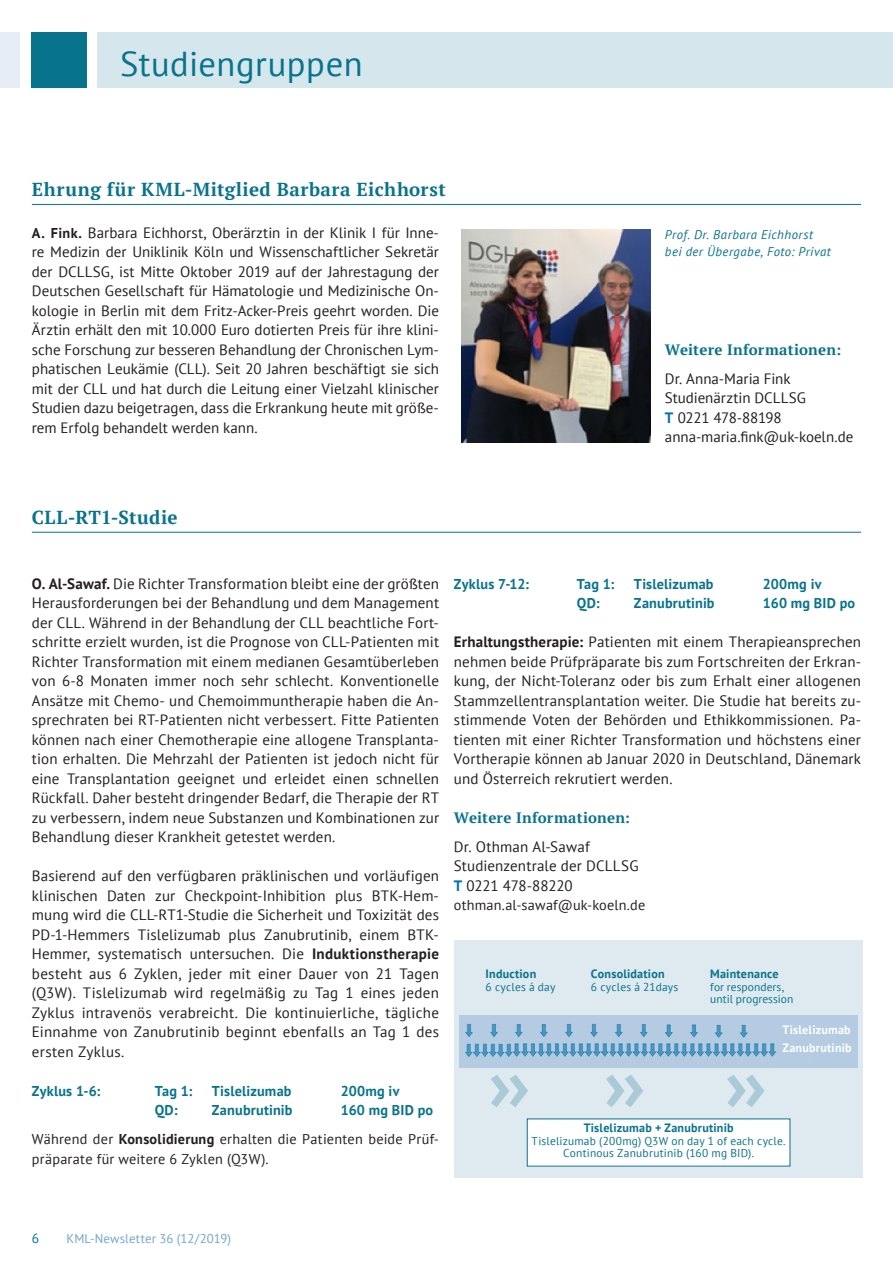
<style>
.page{position:relative;width:893px;height:1263px;background:#fff}
.page>*{position:absolute;margin:0;border:0;box-sizing:border-box;transform-origin:0 0}
.NL_BODY_MIT__Einzug{font:34.5px "PT Sans";letter-spacing:.015em;color:#08738c}
.Überschriften_mit_Li{font:700 18.75px "PT Serif";letter-spacing:.025em;color:#08738c}
.NL_BODY_MIT__Einzug-2{font:15px/19.5px "PT Sans";letter-spacing:.01em;color:#231f20;text-align:justify}
.Weitere_Informatione{font:700 15px "PT Serif";letter-spacing:.01em;color:#08738c}
.NL_BODY_MIT__Einzug-3{font:15px "PT Sans";letter-spacing:-.015em;color:#231f20}
.NL_BODY_MIT__Einzug-4{font:15px "PT Sans";letter-spacing:-.025em;color:#231f20}
.NL_BODY_MIT__Einzug-5{font:700 14.25px "PT Sans";letter-spacing:.015em;color:#08738c}
.NL_BODY_MIT__Einzug-6{font:14.25px/19.5px "PT Sans";letter-spacing:.015em;color:#231f20}
.t1{font:13.5px "PT Sans";color:#006faf}
.NL_BODY_MIT__Einzug-7{font:italic 12.75px/16.5px "PT Sans";letter-spacing:.035em;color:#08738c}
.t2{font:12.75px "PT Sans";letter-spacing:.01em;color:#71a5d0}
.NL_BODY_MIT__Einzug-8{font:700 12px "PT Sans";letter-spacing:.02em;color:#08738c}
.NL_BODY_MIT__Einzug-9{font:700 12px "PT Sans";letter-spacing:.02em;color:#fff}
.NL_BODY_MIT__Einzug-10{font:11.4px "PT Sans";letter-spacing:.015em;color:#08738c}
.s1{font-weight:700;font-size:14.25px}
.s2{font-weight:700;color:#006faf}
.s3{font-weight:700}
</style>
<div class="page">
<hr style="left:32px;top:532px;width:829px;height:1px;background:#08738c">
<hr style="left:32px;top:204px;width:829px;height:1px;background:#08738c">
<img style="left:461px;top:229px;width:189px;height:214px">
<div style="left:97px;top:32px;width:796px;height:55px;background:#d6e6ed"></div>
<div style="left:0;top:32px;width:20px;height:55px;background:#e6edf6"></div>
<div style="left:31px;top:32px;width:55px;height:55px;background:#08738c"></div>
<div style="left:454px;top:940px;width:408px;height:237px;background:#deeaef"></div>
<img style="left:459px;top:1016px;width:399px;height:51px">
<svg style="left:727px;top:1075px;width:37px;height:32px"></svg>
<svg style="left:606px;top:1075px;width:37px;height:32px"></svg>
<svg style="left:491px;top:1075px;width:37px;height:32px"></svg>
<div style="left:527px;top:1119px;width:263px;height:47px;background:#fff"></div>
<p class="NL_BODY_MIT__Einzug" style="left:120px;top:42px;width:244px">Studiengruppen</p>
<p class="Überschriften_mit_Li" style="left:32px;top:177px;width:415px">Ehrung für KML-Mitglied Barbara Eichhorst</p>
<p class="NL_BODY_MIT__Einzug-2" style="left:32px;top:222px;width:409px"><span class="s1">A. Fink.</span> Barbara Eichhorst, Oberärztin in der Klinik I für Inne&shy;re Medizin der Uniklinik Köln und Wissenschaftlicher Sekretär der DCLLSG, ist Mitte Oktober 2019 auf der Jahrestagung der Deutschen Gesellschaft für Hämatologie und Medizinische On&shy;kologie in Berlin mit dem Fritz-Acker-Preis geehrt worden. Die Ärztin erhält den mit 10.000 Euro dotierten Preis für ihre klini&shy;sche Forschung zur besseren Behandlung der Chronischen Lym&shy;phatischen Leukämie (CLL). Seit 20 Jahren beschäftigt sie sich mit der CLL und hat durch die Leitung einer Vielzahl klinischer Studien dazu beigetragen, dass die Erkrankung heute mit größe&shy;rem Erfolg behandelt werden kann.</p>
<p class="NL_BODY_MIT__Einzug-7" style="left:665px;top:226px;width:167px">Prof. Dr. Barbara Eichhorst bei der Übergabe, Foto: Privat</p>
<p class="Weitere_Informatione" style="left:665px;top:339px;width:178px">Weitere Informationen:</p>
<p class="NL_BODY_MIT__Einzug-2" style="left:665px;top:368px;width:127px">Dr. Anna-Maria Fink</p>
<p class="NL_BODY_MIT__Einzug-2" style="left:665px;top:388px;width:143px">Studienärztin DCLLSG</p>
<p class="NL_BODY_MIT__Einzug-4" style="left:665px;top:408px;width:118px"><span class="s2">T</span> 0221 478-88198</p>
<p class="NL_BODY_MIT__Einzug-2" style="left:665px;top:427px;width:190px">anna-maria.fink@uk-koeln.de</p>
<p class="Überschriften_mit_Li" style="left:32px;top:505px;width:147px">CLL-RT1-Studie</p>
<p class="NL_BODY_MIT__Einzug-2" style="left:32px;top:573px;width:409px"><span class="s3">O. Al-Sawaf.</span> Die Richter Transformation bleibt eine der größten Herausforderungen bei der Behandlung und dem Management der CLL. Während in der Behandlung der CLL beachtliche Fort&shy;schritte erzielt wurden, ist die Prognose von CLL-Patienten mit Richter Transformation mit einem medianen Gesamtüberleben von 6-8 Monaten immer noch sehr schlecht. Konventionelle Ansätze mit Chemo- und Chemoimmuntherapie haben die An&shy;sprechraten bei RT-Patienten nicht verbessert. Fitte Patienten können nach einer Chemotherapie eine allogene Transplanta&shy;tion erhalten. Die Mehrzahl der Patienten ist jedoch nicht für eine Transplantation geeignet und erleidet einen schnellen Rückfall. Daher besteht dringender Bedarf, die Therapie der RT zu verbessern, indem neue Substanzen und Kombinationen zur Behandlung dieser Krankheit getestet werden.</p>
<p class="NL_BODY_MIT__Einzug-2" style="left:32px;top:866px;width:409px">Basierend auf den verfügbaren präklinischen und vorläufigen klinischen Daten zur Checkpoint-Inhibition plus BTK-Hem&shy;mung wird die CLL-RT1-Studie die Sicherheit und Toxizität des PD-1-Hemmers Tislelizumab plus Zanubrutinib, einem BTK-Hemmer, systematisch untersuchen. Die <span class="s3">Induktionstherapie </span>besteht aus 6 Zyklen, jeder mit einer Dauer von 21 Tagen (Q3W). Tislelizumab wird regelmäßig zu Tag 1 eines jeden Zyklus intravenös verabreicht. Die kontinuierliche, tägliche Einnahme von Zanubrutinib beginnt ebenfalls an Tag 1 des ersten Zyklus.</p>
<p class="NL_BODY_MIT__Einzug-5" style="left:32px;top:1081px;width:70px">Zyklus 1-6:</p>
<p class="NL_BODY_MIT__Einzug-5" style="left:155px;top:1081px;width:39px">Tag 1:</p>
<p class="NL_BODY_MIT__Einzug-5" style="left:212px;top:1081px;width:81px">Tislelizumab</p>
<p class="NL_BODY_MIT__Einzug-5" style="left:341px;top:1081px;width:60px">200mg iv</p>
<p class="NL_BODY_MIT__Einzug-5" style="left:155px;top:1101px;width:24px">QD:</p>
<p class="NL_BODY_MIT__Einzug-5" style="left:212px;top:1101px;width:82px">Zanubrutinib</p>
<p class="NL_BODY_MIT__Einzug-5" style="left:341px;top:1101px;width:94px">160 mg BID po</p>
<p class="NL_BODY_MIT__Einzug-6" style="left:32px;top:1129px;width:409px">Während der <span class="s3">Konsolidierung</span> erhalten die Patienten beide Prüf&shy;präparate für weitere 6 Zyklen (Q3W).</p>
<p class="NL_BODY_MIT__Einzug-5" style="left:454px;top:574px;width:77px">Zyklus 7-12:</p>
<p class="NL_BODY_MIT__Einzug-5" style="left:577px;top:574px;width:39px">Tag 1:</p>
<p class="NL_BODY_MIT__Einzug-5" style="left:634px;top:574px;width:81px">Tislelizumab</p>
<p class="NL_BODY_MIT__Einzug-5" style="left:763px;top:574px;width:60px">200mg iv</p>
<p class="NL_BODY_MIT__Einzug-5" style="left:577px;top:594px;width:24px">QD:</p>
<p class="NL_BODY_MIT__Einzug-5" style="left:634px;top:594px;width:82px">Zanubrutinib</p>
<p class="NL_BODY_MIT__Einzug-5" style="left:763px;top:594px;width:94px">160 mg BID po</p>
<p class="NL_BODY_MIT__Einzug-2" style="left:454px;top:632px;width:409px"><span class="s3">Erhaltungstherapie:</span> Patienten mit einem Therapieansprechen nehmen beide Prüfpräparate bis zum Fortschreiten der Erkran&shy;kung, der Nicht-Toleranz oder bis zum Erhalt einer allogenen Stammzellentransplantation weiter. Die Studie hat bereits zu&shy;stimmende Voten der Behörden und Ethikkommissionen. Pa&shy;tienten mit einer Richter Transformation und höchstens einer Vortherapie können ab Januar 2020 in Deutschland, Dänemark und Österreich rekrutiert werden.</p>
<p class="Weitere_Informatione" style="left:454px;top:807px;width:178px">Weitere Informationen:</p>
<p class="NL_BODY_MIT__Einzug-2" style="left:454px;top:836px;width:137px">Dr. Othman Al-Sawaf</p>
<p class="NL_BODY_MIT__Einzug-2" style="left:454px;top:856px;width:186px">Studienzentrale der DCLLSG</p>
<p class="NL_BODY_MIT__Einzug-3" style="left:454px;top:876px;width:120px"><span class="s2">T</span> 0221 478-88220</p>
<p class="NL_BODY_MIT__Einzug-6" style="left:454px;top:895px;width:193px">othman.al-sawaf@uk-koeln.de</p>
<p class="NL_BODY_MIT__Einzug-8" style="left:486px;top:966px;width:52px">Induction</p>
<p class="NL_BODY_MIT__Einzug-8" style="left:591px;top:966px;width:75px">Consolidation</p>
<p class="NL_BODY_MIT__Einzug-8" style="left:710px;top:966px;width:70px">Maintenance</p>
<p class="NL_BODY_MIT__Einzug-10" style="left:486px;top:979px;width:71px">6 cycles á day</p>
<p class="NL_BODY_MIT__Einzug-10" style="left:591px;top:979px;width:89px">6 cycles á 21days</p>
<p class="NL_BODY_MIT__Einzug-10" style="left:710px;top:979px;width:75px">for responders,</p>
<p class="NL_BODY_MIT__Einzug-10" style="left:710px;top:992px;width:85px">until progression</p>
<p class="NL_BODY_MIT__Einzug-9" style="left:782px;top:1022px;width:70px">Tislelizumab</p>
<p class="NL_BODY_MIT__Einzug-9" style="left:782px;top:1040px;width:71px">Zanubrutinib</p>
<p class="NL_BODY_MIT__Einzug-8" style="left:584px;top:1120px;width:151px">Tislelizumab + Zanubrutinib</p>
<p class="NL_BODY_MIT__Einzug-10" style="left:532px;top:1133px;width:255px">Tislelizumab (200mg) Q3W on day 1 of each cycle.</p>
<p class="NL_BODY_MIT__Einzug-10" style="left:563px;top:1146px;width:193px">Continous Zanubrutinib (160 mg BID).</p>
<p class="t1" style="left:32px;top:1230px;width:9px">6</p>
<p class="t2" style="left:66px;top:1231px;width:166px">KML-Newsletter 36 (12/2019)</p>
</div>
